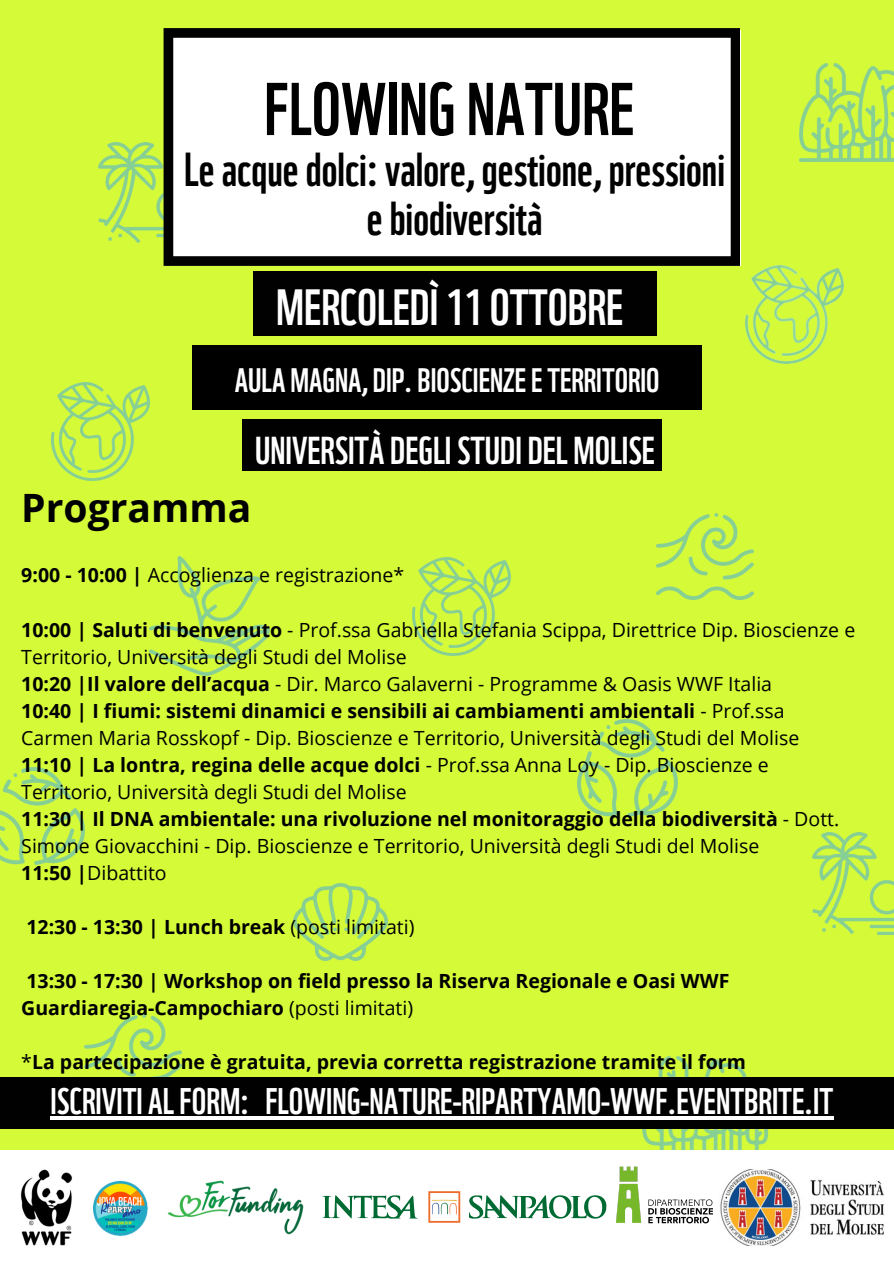
<style>
.page{position:relative;width:894px;height:1264px;background:#fff}
.page>*{position:absolute;margin:0;border:0;box-sizing:border-box;transform-origin:0 0}
.t1{font:72.45px "WWF";color:#000}
.t2{font:49.5px "WWF";color:#fff}
.t3{font:46.35px/49.5px "WWF";color:#000;text-align:center}
.t4{font:700 39px "Open Sans";color:#000}
.t5{font:37.8px "WWF";color:#fff}
.t6{font:36px "WWF";color:#fff}
.t7{font:33px "WWF";color:#fff}
.t8{font:19.5px/27px "Open Sans";color:#000}
.t9{font:700 19.5px/27px "Open Sans";color:#000}
.s1{font-weight:700}
.s2{font-weight:400}
</style>
<div class="page">
<img style="left:0;top:0;width:893px;height:1246px">
<img style="left:604px;top:1137px;width:108px;height:108px">
<div style="left:192px;top:345px;width:509px;height:65px;background:#000"></div>
<div style="left:242px;top:419px;width:419px;height:52px;background:#010101"></div>
<hr style="left:51px;top:1116px;width:198px;height:4px;background:#fff">
<hr style="left:249px;top:1116px;width:16px;height:4px;background:#fff">
<hr style="left:265px;top:1116px;width:568px;height:4px;background:#fff">
<p class="t1" style="left:264px;top:48px;width:371px">FLOWINGNATURE</p>
<p class="t3" style="left:184px;top:140px;width:542px">Leacquedolci:valore,gestione,pressioni ebiodiversità</p>
<p class="t2" style="left:276px;top:266px;width:348px">MERCOLEDÌ11 OTTOBRE</p>
<p class="t7" style="left:235px;top:352px;width:426px">AULA MAGNA, DIP.BIOSCIENZEETERRITORIO</p>
<p class="t5" style="left:255px;top:418px;width:401px">UNIVERSITÀ DEGLISTUDI DEL MOLISE</p>
<p class="t4" style="left:21px;top:480px;width:231px">Programma</p>
<p class="t8" style="left:21px;top:561px;width:384px"><span class="s1">9:00 - 10:00 |</span> Accoglienza e registrazione*</p>
<p class="t8" style="left:21px;top:615px;width:835px"><span class="s1">10:00 | Saluti di benvenuto</span> - Prof.ssa Gabriella Stefania Scippa, Direttrice Dip. Bioscienze e<br>Territorio, Università degli Studi del Molise</p>
<p class="t8" style="left:21px;top:669px;width:752px"><span class="s1">10:20 |Il valore dell’acqua</span> - Dir. Marco Galaverni - Programme &amp; Oasis WWF Italia</p>
<p class="t8" style="left:21px;top:696px;width:779px"><span class="s1">10:40 | I fiumi: sistemi dinamici e sensibili ai cambiamenti ambientali</span> - Prof.ssa<br>Carmen Maria Rosskopf - Dip. Bioscienze e Territorio, Università degli Studi del Molise</p>
<p class="t8" style="left:21px;top:750px;width:748px"><span class="s1">11:10 | La lontra, regina delle acque dolci</span> - Prof.ssa Anna Loy - Dip. Bioscienze e<br>Territorio, Università degli Studi del Molise</p>
<p class="t8" style="left:21px;top:804px;width:819px"><span class="s1">11:30 | Il DNA ambientale: una rivoluzione nel monitoraggio della biodiversità</span> - Dott.<br>Simone Giovacchini - Dip. Bioscienze e Territorio, Università degli Studi del Molise</p>
<p class="t8" style="left:21px;top:858px;width:147px"><span class="s1">11:50 |</span>Dibattito</p>
<p class="t9" style="left:26px;top:912px;width:389px">12:30 - 13:30 | Lunch break <span class="s2">(posti limitati)</span></p>
<p class="t9" style="left:21px;top:966px;width:709px">13:30 - 17:30 | Workshop on field presso la Riserva Regionale e Oasi WWF<br>Guardiaregia-Campochiaro <span class="s2">(posti limitati)</span></p>
<p class="t9" style="left:21px;top:1047px;width:726px"><span class="s2">*</span>La partecipazione è gratuita, previa corretta registrazione tramite il form</p>
<p class="t6" style="left:51px;top:1071px;width:784px">ISCRIVITI ALFORM: FLOWING-NATURE-RIPARTYAMO-WWF.EVENTBRITE.IT</p>
</div>
